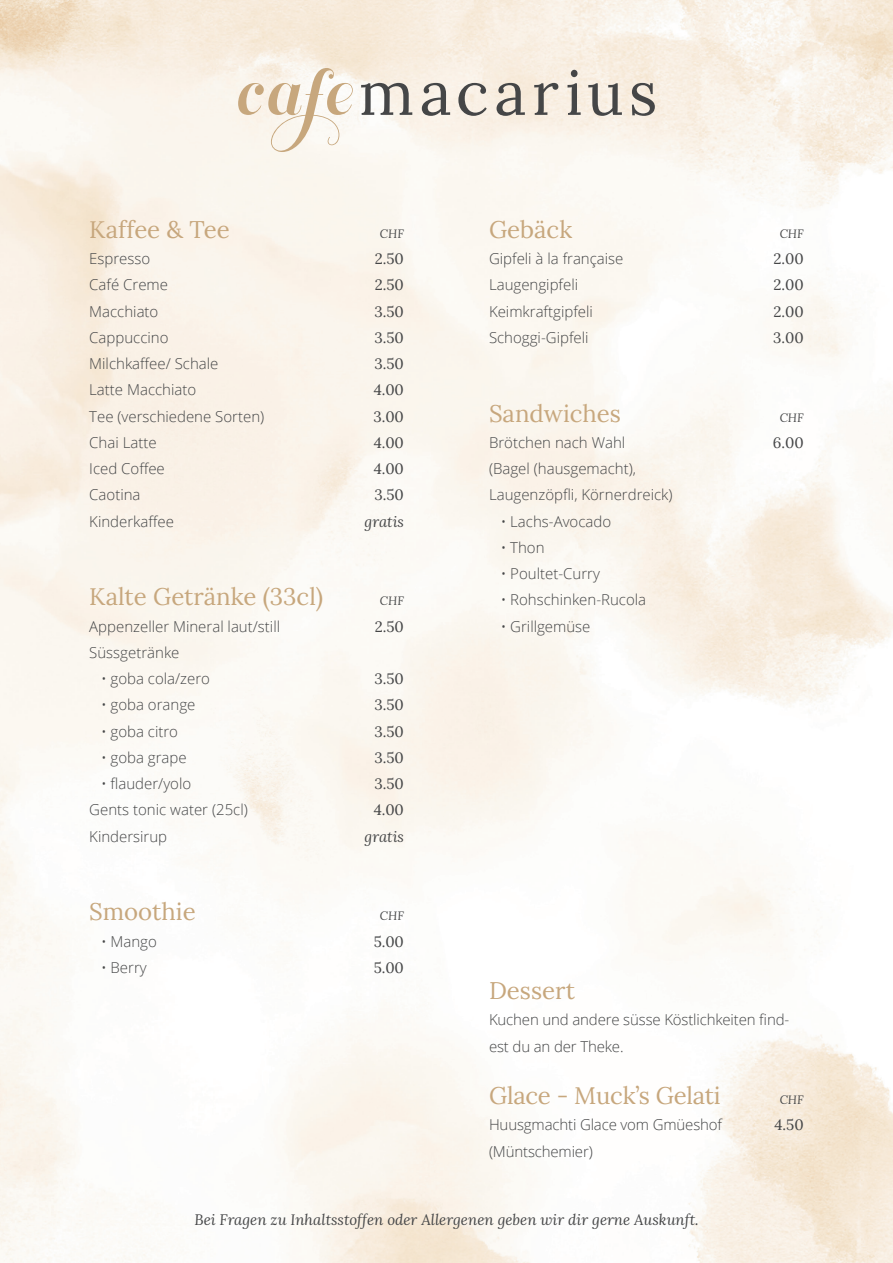
<style>
.page{position:relative;width:893px;height:1263px;background:#fff}
.page>*{position:absolute;margin:0;border:0;box-sizing:border-box;transform-origin:0 0}
.t1{font:24px "Lora";color:#c7a77d}
.t2{font:300 15px/26.2px "Open Sans";color:#454647}
.t3{font:15px "Lora";color:#454647}
.t4{font:italic 15px "Lora";color:#454647}
.t5{font:italic 12px "Lora";color:#454647}
</style>
<div class="page">
<img style="left:0;top:0;width:893px;height:1263px">
<svg style="left:361px;top:83px;width:51px;height:32px"></svg>
<svg style="left:422px;top:83px;width:28px;height:33px"></svg>
<svg style="left:458px;top:83px;width:29px;height:33px"></svg>
<svg style="left:497px;top:83px;width:28px;height:33px"></svg>
<svg style="left:534px;top:83px;width:24px;height:32px"></svg>
<svg style="left:567px;top:70px;width:14px;height:45px"></svg>
<svg style="left:588px;top:83px;width:34px;height:33px"></svg>
<svg style="left:632px;top:83px;width:23px;height:33px"></svg>
<svg style="left:238px;top:68px;width:115px;height:84px"></svg>
<p class="t1" style="left:89px;top:211px;width:142px">Kaffee &amp; Tee</p>
<p class="t2" style="left:89px;top:245px;width:63px">Espresso</p>
<p class="t2" style="left:89px;top:271px;width:80px">Café Creme</p>
<p class="t2" style="left:89px;top:298px;width:71px">Macchiato</p>
<p class="t2" style="left:89px;top:324px;width:81px">Cappuccino</p>
<p class="t2" style="left:89px;top:350px;width:131px">Milchkaffee/ Schale</p>
<p class="t2" style="left:89px;top:376px;width:108px">Latte Macchiato</p>
<p class="t2" style="left:89px;top:403px;width:176px">Tee (verschiedene Sorten)</p>
<p class="t2" style="left:89px;top:429px;width:69px">Chai Latte</p>
<p class="t2" style="left:89px;top:455px;width:77px">Iced Coffee</p>
<p class="t2" style="left:89px;top:481px;width:53px">Caotina</p>
<p class="t2" style="left:89px;top:508px;width:86px">Kinderkaffee</p>
<p class="t1" style="left:89px;top:579px;width:235px">Kalte Getränke (33cl)</p>
<p class="t2" style="left:89px;top:613px;width:192px">Appenzeller Mineral laut/still</p>
<p class="t2" style="left:89px;top:639px;width:92px">Süssgetränke</p>
<p class="t2" style="left:101px;top:665px;width:111px">• goba cola/zero</p>
<p class="t2" style="left:101px;top:691px;width:96px">• goba orange</p>
<p class="t2" style="left:101px;top:718px;width:79px">• goba citro</p>
<p class="t2" style="left:101px;top:744px;width:87px">• goba grape</p>
<p class="t2" style="left:101px;top:770px;width:92px">• flauder/yolo</p>
<p class="t2" style="left:89px;top:796px;width:160px">Gents tonic water (25cl)</p>
<p class="t2" style="left:89px;top:823px;width:79px">Kindersirup</p>
<p class="t1" style="left:89px;top:894px;width:108px">Smoothie</p>
<p class="t2" style="left:101px;top:928px;width:57px">• Mango</p>
<p class="t2" style="left:101px;top:954px;width:47px">• Berry</p>
<p class="t5" style="left:380px;top:225px;width:25px">CHF</p>
<p class="t3" style="left:375px;top:247px;width:31px">2.50</p>
<p class="t3" style="left:375px;top:274px;width:31px">2.50</p>
<p class="t3" style="left:374px;top:300px;width:31px">3.50</p>
<p class="t3" style="left:374px;top:326px;width:31px">3.50</p>
<p class="t3" style="left:374px;top:352px;width:31px">3.50</p>
<p class="t3" style="left:374px;top:379px;width:32px">4.00</p>
<p class="t3" style="left:373px;top:405px;width:32px">3.00</p>
<p class="t3" style="left:374px;top:431px;width:32px">4.00</p>
<p class="t3" style="left:374px;top:457px;width:32px">4.00</p>
<p class="t3" style="left:374px;top:484px;width:31px">3.50</p>
<p class="t4" style="left:365px;top:511px;width:41px">gratis</p>
<p class="t5" style="left:380px;top:593px;width:25px">CHF</p>
<p class="t3" style="left:375px;top:615px;width:31px">2.50</p>
<p class="t3" style="left:374px;top:667px;width:31px">3.50</p>
<p class="t3" style="left:374px;top:694px;width:31px">3.50</p>
<p class="t3" style="left:374px;top:720px;width:31px">3.50</p>
<p class="t3" style="left:374px;top:746px;width:31px">3.50</p>
<p class="t3" style="left:374px;top:772px;width:31px">3.50</p>
<p class="t3" style="left:374px;top:799px;width:32px">4.00</p>
<p class="t4" style="left:365px;top:826px;width:41px">gratis</p>
<p class="t5" style="left:380px;top:908px;width:25px">CHF</p>
<p class="t3" style="left:374px;top:930px;width:32px">5.00</p>
<p class="t3" style="left:374px;top:956px;width:32px">5.00</p>
<p class="t1" style="left:489px;top:211px;width:85px">Gebäck</p>
<p class="t2" style="left:489px;top:245px;width:136px">Gipfeli à la française</p>
<p class="t2" style="left:489px;top:271px;width:91px">Laugengipfeli</p>
<p class="t2" style="left:489px;top:298px;width:105px">Keimkraftgipfeli</p>
<p class="t2" style="left:489px;top:324px;width:101px">Schoggi-Gipfeli</p>
<p class="t1" style="left:489px;top:395px;width:134px">Sandwiches</p>
<p class="t2" style="left:489px;top:429px;width:138px">Brötchen nach Wahl</p>
<p class="t2" style="left:489px;top:455px;width:185px">(Bagel (hausgemacht),<br>Laugenzöpfli, Körnerdreick)</p>
<p class="t2" style="left:501px;top:508px;width:112px">• Lachs-Avocado</p>
<p class="t2" style="left:501px;top:534px;width:45px">• Thon</p>
<p class="t2" style="left:501px;top:560px;width:101px">• Poultet-Curry</p>
<p class="t2" style="left:501px;top:586px;width:147px">• Rohschinken-Rucola</p>
<p class="t2" style="left:501px;top:613px;width:91px">• Grillgemüse</p>
<p class="t5" style="left:780px;top:225px;width:25px">CHF</p>
<p class="t3" style="left:773px;top:247px;width:32px">2.00</p>
<p class="t3" style="left:773px;top:274px;width:32px">2.00</p>
<p class="t3" style="left:773px;top:300px;width:32px">2.00</p>
<p class="t3" style="left:773px;top:326px;width:32px">3.00</p>
<p class="t5" style="left:780px;top:409px;width:25px">CHF</p>
<p class="t3" style="left:773px;top:431px;width:32px">6.00</p>
<p class="t1" style="left:489px;top:972px;width:87px">Dessert</p>
<p class="t2" style="left:489px;top:1006px;width:302px">Kuchen und andere süsse Köstlichkeiten find&shy;est du an der Theke.</p>
<p class="t1" style="left:489px;top:1077px;width:233px">Glace - Muck’s Gelati</p>
<p class="t2" style="left:489px;top:1111px;width:235px">Huusgmachti Glace vom Gmüeshof (Müntschemier)</p>
<p class="t5" style="left:780px;top:1092px;width:25px">CHF</p>
<p class="t3" style="left:774px;top:1114px;width:31px">4.50</p>
<p class="t4" style="left:194px;top:1209px;width:506px">Bei Fragen zu Inhaltsstoffen oder Allergenen geben wir dir gerne Auskunft.</p>
</div>
